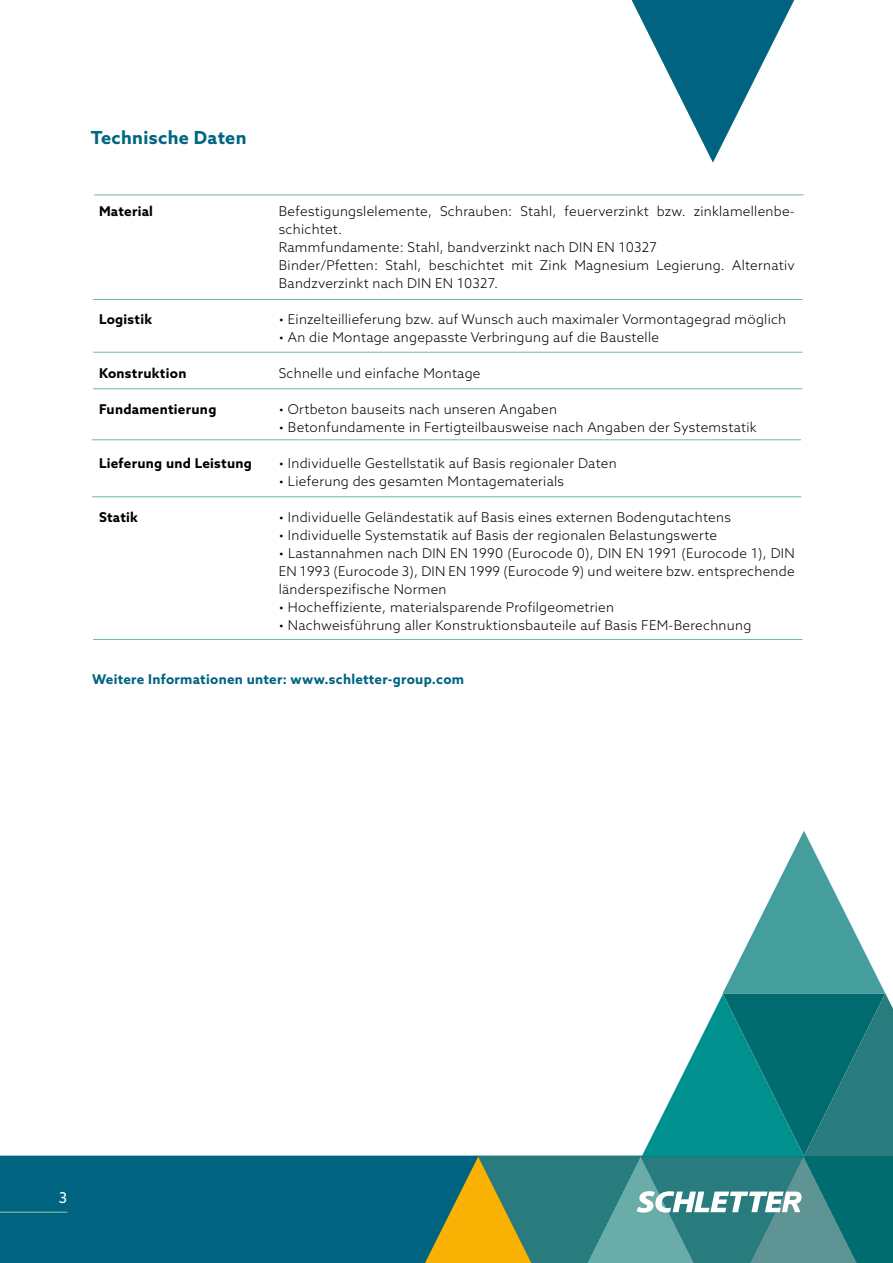
<style>
.page{position:relative;width:893px;height:1263px;background:#fff}
.page>*{position:absolute;margin:0;border:0;box-sizing:border-box;transform-origin:0 0}
.t1{font:700 18px "Azo Sans";letter-spacing:.02em;color:#006580}
.t2{font:15px "Azo Sans";color:#fff}
.t3{font:300 13.5px/18px "Azo Sans";letter-spacing:.02em;color:#000}
.t4{font:700 13.5px "Azo Sans";letter-spacing:.02em;color:#000}
.t5{font:700 13.5px "Azo Sans";letter-spacing:.02em;color:#006580}
</style>
<div class="page">
<div style="left:0;top:1155px;width:419px;height:108px;background:#006480"></div>
<hr style="left:0;top:1212px;width:67px;height:1px;background:#93cdb5">
<svg style="left:419px;top:831px;width:474px;height:432px"></svg>
<svg style="left:631px;top:0;width:164px;height:163px"></svg>
<svg style="left:93px;top:351px;width:708px;height:90px"></svg>
<hr style="left:272px;top:348px;width:2px;height:46px;background:#fff">
<hr style="left:94px;top:394px;width:179px;height:1px;background:#fff">
<hr style="left:273px;top:394px;width:527px;height:1px;background:#fff">
<hr style="left:272px;top:395px;width:2px;height:46px;background:#fff">
<hr style="left:94px;top:440px;width:179px;height:1px;background:#fff">
<hr style="left:273px;top:440px;width:527px;height:1px;background:#fff">
<hr style="left:93px;top:299px;width:709px;height:1px;background:#6cbaa9">
<hr style="left:93px;top:352px;width:709px;height:1px;background:#6cbaa9">
<hr style="left:93px;top:388px;width:709px;height:1px;background:#6cbaa9">
<hr style="left:92px;top:439px;width:709px;height:1px;background:#6cbaa9">
<hr style="left:92px;top:496px;width:709px;height:1px;background:#6cbaa9">
<hr style="left:93px;top:639px;width:709px;height:1px;background:#6cbaa9">
<hr style="left:94px;top:194px;width:709px;height:1px;background:#6cbaa9">
<h1 class="t1" style="left:91px;top:126px;width:157px">Technische Daten</h1>
<p class="t4" style="left:99px;top:202px;width:55px">Material</p>
<p class="t3" style="left:279px;top:202px;width:518px">Befestigungslelemente, Schrauben: Stahl, feuerverzinkt bzw. zinklamellenbe&shy;schichtet.<br>Rammfundamente: Stahl, bandverzinkt nach DIN EN 10327<br>Binder/Pfetten: Stahl, beschichtet mit Zink Magnesium Legierung. Alternativ Bandzverzinkt nach DIN EN 10327.</p>
<p class="t4" style="left:99px;top:310px;width:55px">Logistik</p>
<p class="t3" style="left:279px;top:310px;width:509px">• Einzelteillieferung bzw. auf Wunsch auch maximaler Vormontagegrad möglich</p>
<p class="t3" style="left:279px;top:328px;width:382px">• An die Montage angepasste Verbringung auf die Baustelle</p>
<p class="t4" style="left:99px;top:364px;width:89px">Konstruktion</p>
<p class="t3" style="left:279px;top:364px;width:203px">Schnelle und einfache Montage</p>
<p class="t4" style="left:99px;top:400px;width:119px">Fundamentierung</p>
<p class="t3" style="left:279px;top:400px;width:280px">• Ortbeton bauseits nach unseren Angaben</p>
<p class="t3" style="left:279px;top:418px;width:479px">• Betonfundamente in Fertigteilbausweise nach Angaben der Systemstatik</p>
<p class="t4" style="left:99px;top:454px;width:154px">Lieferung und Leistung</p>
<p class="t3" style="left:279px;top:454px;width:339px">• Individuelle Gestellstatik auf Basis regionaler Daten</p>
<p class="t3" style="left:279px;top:472px;width:287px">• Lieferung des gesamten Montagematerials</p>
<p class="t4" style="left:99px;top:508px;width:41px">Statik</p>
<p class="t3" style="left:279px;top:508px;width:454px">• Individuelle Geländestatik auf Basis eines externen Bodengutachtens</p>
<p class="t3" style="left:279px;top:526px;width:440px">• Individuelle Systemstatik auf Basis der regionalen Belastungswerte</p>
<p class="t3" style="left:279px;top:544px;width:517px;text-align:justify">• Lastannahmen nach DIN EN 1990 (Eurocode 0), DIN EN 1991 (Eurocode 1), DIN EN 1993 (Eurocode 3), DIN EN 1999 (Eurocode 9) und weitere bzw. entsprechende länderspezifische Normen</p>
<p class="t3" style="left:279px;top:598px;width:337px">• Hocheffiziente, materialsparende Profilgeometrien</p>
<p class="t3" style="left:279px;top:616px;width:474px">• Nachweisführung aller Konstruktionsbauteile auf Basis FEM-Berechnung</p>
<p class="t5" style="left:92px;top:670px;width:373px">Weitere Informationen unter: www.schletter-group.com</p>
<p class="t2" style="left:59px;top:1187px;width:10px">3</p>
</div>
